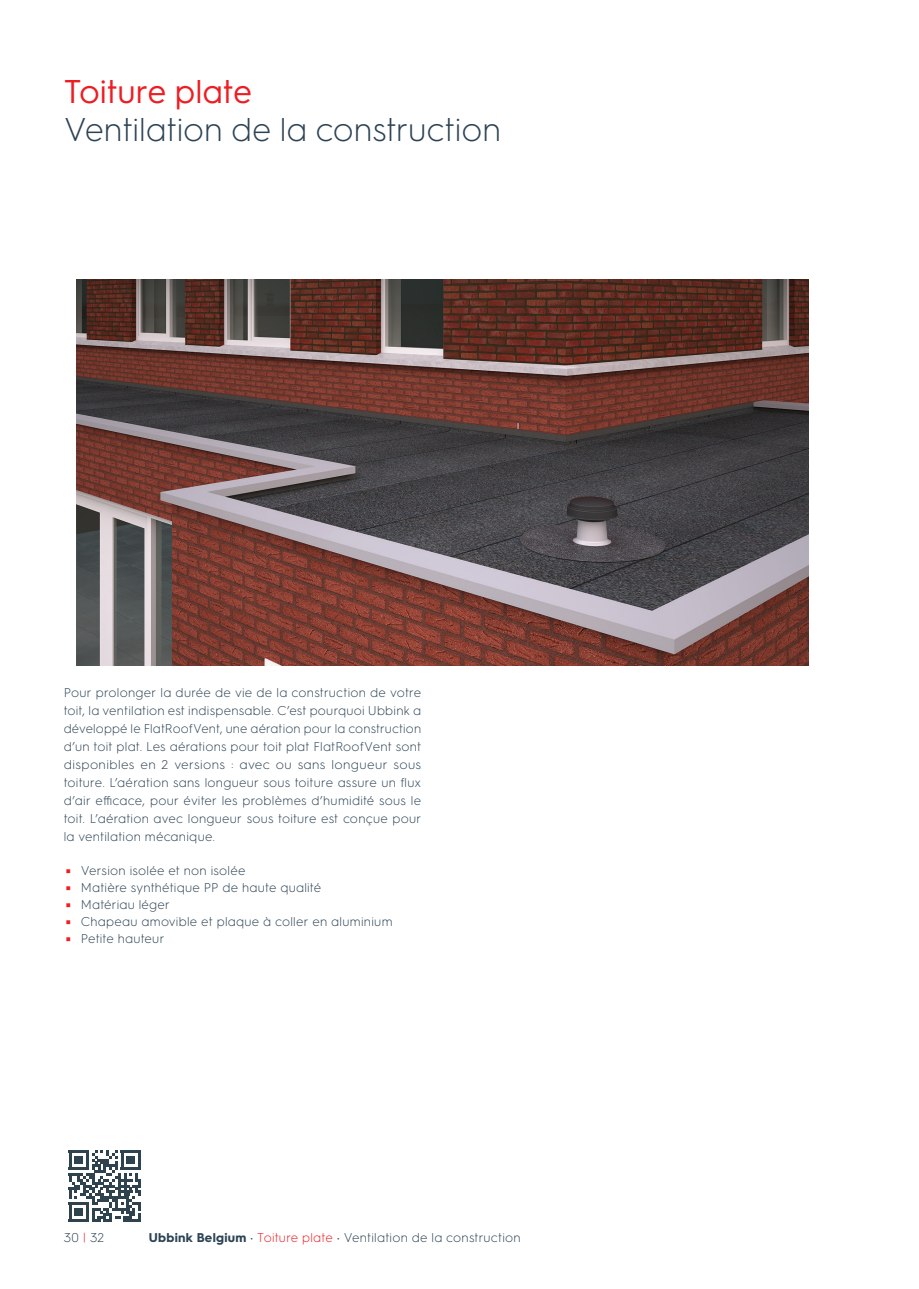
<style>
.page{position:relative;width:919px;height:1289px;background:#fff}
.page>*{position:absolute;margin:0;border:0;box-sizing:border-box;transform-origin:0 0}
._10_head_medium{font:300 33px/37.5px "HGS3";letter-spacing:-.005em;color:#2c4354}
._30_PL_body{font:300 12.75px/18px "HGS3";letter-spacing:.02em;color:#2c4354;text-align:justify}
.t1{font:600 5.1px "HGS3";color:#ee1d23;scale:6.37 1}
.s1{font-weight:400;color:#ee1d23}
.s2{color:#ee1d23}
.s3{font-weight:700}
</style>
<div class="page">
<img style="left:76px;top:279px;width:732px;height:386px">
<svg style="left:69px;top:1150px;width:72px;height:72px"></svg>
<hr style="left:124px;top:1219px;width:17px;height:3px;background:#2e434d">
<p class="_10_head_medium" style="left:64px;top:71px;width:439px"><span class="s1">Toiture plate<br></span>Ventilation de la construction</p>
<p class="_30_PL_body" style="left:64px;top:683px;width:359px">Pour prolonger la durée de vie de la construction de votre toit, la ventilation est indispensable. C’est pourquoi Ubbink a développé le FlatRoofVent, une aération pour la construction d’un toit plat. Les aérations pour toit plat FlatRoofVent sont disponibles en 2 versions : avec ou sans longueur sous toiture. L’aération sans longueur sous toiture assure un flux d’air efficace, pour éviter les problèmes d’humidité sous le toit. L’aération avec longueur sous toiture est conçue pour la ventilation mécanique.</p>
<p class="t1" style="left:64px;top:867px;width:3px">|</p>
<p class="_30_PL_body" style="left:81px;top:861px;width:166px">Version isolée et non isolée</p>
<p class="t1" style="left:64px;top:884px;width:3px">|</p>
<p class="_30_PL_body" style="left:81px;top:878px;width:242px">Matière synthétique PP de haute qualité</p>
<p class="t1" style="left:64px;top:901px;width:3px">|</p>
<p class="_30_PL_body" style="left:81px;top:895px;width:91px">Matériau léger</p>
<p class="t1" style="left:64px;top:918px;width:3px">|</p>
<p class="_30_PL_body" style="left:81px;top:912px;width:313px">Chapeau amovible et plaque à coller en aluminium</p>
<p class="t1" style="left:64px;top:935px;width:3px">|</p>
<p class="_30_PL_body" style="left:81px;top:929px;width:85px">Petite hauteur</p>
<p class="_30_PL_body" style="left:64px;top:1227px;width:42px">30 <span class="s2">|</span> 32</p>
<p class="_30_PL_body" style="left:149px;top:1227px;width:373px"><span class="s3">Ubbink Belgium</span> • <span class="s2">Toiture plate</span> • Ventilation de la construction</p>
</div>
